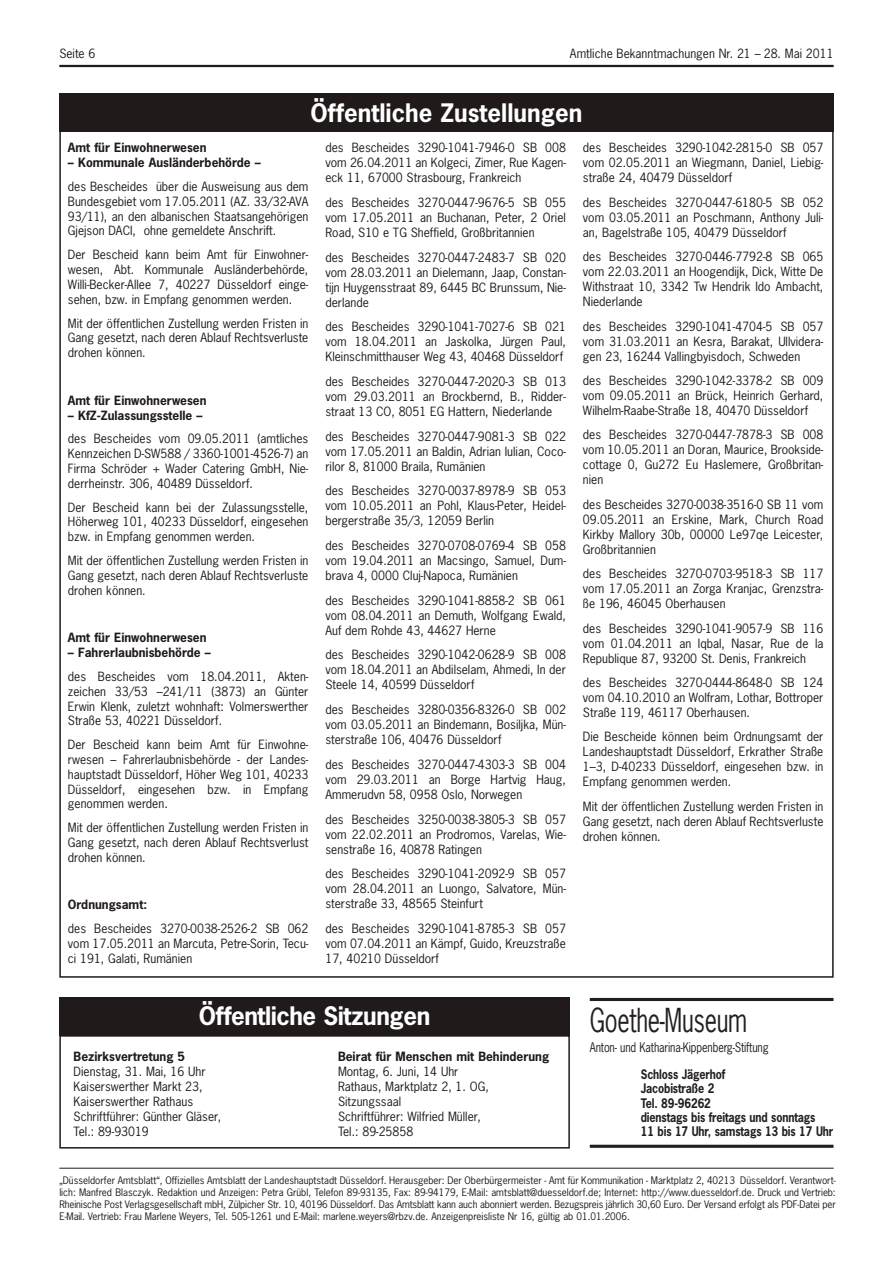
<style>
.page{position:relative;width:893px;height:1263px;background:#fff}
.page>*{position:absolute;margin:0;border:0;box-sizing:border-box;transform-origin:0 0}
.t1{font:31.05px "News Gothic+IWQMWX";letter-spacing:-.01em;color:#231f20;scale:.77 1}
.t2{font:700 24px "News Gothic";color:#fff}
.t3{font:700 24px "News Gothic";letter-spacing:-.02em;color:#fff}
.t4{font:12.45px/14.1px "News Gothic Bold+OUWGUK";letter-spacing:-.015em;color:#231f20;scale:.87 1}
.t5{font:12.45px/27.3px "News Gothic+IWQMWX";letter-spacing:-.01em;color:#231f20;scale:.87 1}
.t6{font:12px/15px "News Gothic";color:#201a1a;text-align:justify}
.t7{font:700 12px "News Gothic";color:#201a1a}
.t8{font:9.75px/12px "News Gothic";color:#201a1a;text-align:justify}
.s1{font-family:"News Gothic Bold+OUWGUK"}
</style>
<div class="page">
<hr style="left:59px;top:65px;width:774px;height:2px;background:#201a1a">
<hr style="left:59px;top:1168px;width:774px;height:1px;background:#201a1a">
<div style="left:59px;top:1035px;width:511px;height:114px;border:2px solid #201a1a"></div>
<div style="left:59px;top:94px;width:774px;height:38px;background:#201a1a"></div>
<div style="left:59px;top:997px;width:511px;height:39px;background:#201a1a"></div>
<hr style="left:589px;top:998px;width:244px;height:3px;background:#231f20">
<hr style="left:589px;top:1145px;width:244px;height:3px;background:#231f20">
<p class="t6" style="left:59px;top:47px;width:38px">Seite 6</p>
<p class="t6" style="left:570px;top:47px;width:265px">Amtliche Bekanntmachungen Nr. 21 – 28. Mai 2011</p>
<p class="t2" style="left:310px;top:103px;width:273px">Öffentliche Zustellungen</p>
<h3 class="t7" style="left:68px;top:143px;width:140px">Amt für Einwohnerwesen</h3>
<h3 class="t7" style="left:68px;top:158px;width:194px">– Kommunale Ausländerbehörde –</h3>
<p class="t6" style="left:68px;top:180px;width:242px">des Bescheides über die Ausweisung aus dem Bundesgebiet vom 17.05.2011 (AZ. 33/32-AVA 93/11), an den albanischen Staatsangehörigen Gjejson DACI, ohne gemeldete Anschrift.</p>
<p class="t6" style="left:68px;top:248px;width:242px">Der Bescheid kann beim Amt für Einwohner - wesen, Abt. Kommunale Ausländerbehörde, Willi-Becker-Allee 7, 40227 Düsseldorf einge - sehen, bzw. in Empfang genommen werden.</p>
<p class="t6" style="left:68px;top:317px;width:242px">Mit der öffentlichen Zustellung werden Fristen in Gang gesetzt, nach deren Ablauf Rechtsverluste drohen können.</p>
<h3 class="t7" style="left:68px;top:395px;width:140px">Amt für Einwohnerwesen</h3>
<h3 class="t7" style="left:68px;top:410px;width:136px">– KfZ-Zulassungsstelle –</h3>
<p class="t6" style="left:68px;top:432px;width:242px">des Bescheides vom 09.05.2011 (amtliches Kennzeichen D-SW588 / 3360-1001-4526-7) an Firma Schröder + Wader Catering GmbH, Nie&shy;derrheinstr. 306, 40489 Düsseldorf.</p>
<p class="t6" style="left:68px;top:501px;width:242px">Der Bescheid kann bei der Zulassungsstelle, Höherweg 101, 40233 Düsseldorf, eingesehen bzw. in Empfang genommen werden.</p>
<p class="t6" style="left:68px;top:554px;width:242px">Mit der öffentlichen Zustellung werden Fristen in Gang gesetzt, nach deren Ablauf Rechtsverluste drohen können.</p>
<h3 class="t7" style="left:68px;top:633px;width:140px">Amt für Einwohnerwesen</h3>
<h3 class="t7" style="left:68px;top:648px;width:144px">– Fahrerlaubnisbehörde –</h3>
<p class="t6" style="left:68px;top:670px;width:242px">des Bescheides vom 18.04.2011, Akten - zeichen 33/53 –241/11 (3873) an Günter Erwin Klenk, zuletzt wohnhaft: Volmerswerther Straße 53, 40221 Düsseldorf.</p>
<p class="t6" style="left:68px;top:738px;width:242px">Der Bescheid kann beim Amt für Einwohne - rwesen – Fahrerlaubnisbehörde - der Landes&shy;hauptstadt Düsseldorf, Höher Weg 101, 40233<br>Düsseldorf, eingesehen bzw. in Empfang genommen werden.</p>
<p class="t6" style="left:68px;top:821px;width:242px">Mit der öffentlichen Zustellung werden Fristen in Gang gesetzt, nach deren Ablauf Rechtsverlust drohen können.</p>
<h3 class="t7" style="left:68px;top:900px;width:81px">Ordnungsamt:</h3>
<p class="t6" style="left:68px;top:922px;width:242px">des Bescheides 3270-0038-2526-2 SB 062 vom 17.05.2011 an Marcuta, Petre-Sorin, Tecu&shy;ci 191, Galati, Rumänien</p>
<p class="t6" style="left:325px;top:141px;width:242px">des Bescheides 3290-1041-7946-0 SB 008 vom 26.04.2011 an Kolgeci, Zimer, Rue Kagen&shy;eck 11, 67000 Strasbourg, Frankreich</p>
<p class="t6" style="left:325px;top:196px;width:242px">des Bescheides 3270-0447-9676-5 SB 055 vom 17.05.2011 an Buchanan, Peter, 2 Oriel Road, S10 e TG Sheffield, Großbritannien</p>
<p class="t6" style="left:325px;top:251px;width:242px">des Bescheides 3270-0447-2483-7 SB 020 vom 28.03.2011 an Dielemann, Jaap, Constan&shy;tijn Huygensstraat 89, 6445 BC Brunssum, Nie&shy;derlande</p>
<p class="t6" style="left:325px;top:320px;width:242px">des Bescheides 3290-1041-7027-6 SB 021 vom 18.04.2011 an Jaskolka, Jürgen Paul, Kleinschmitthauser Weg 43, 40468 Düsseldorf</p>
<p class="t6" style="left:325px;top:375px;width:242px">des Bescheides 3270-0447-2020-3 SB 013 vom 29.03.2011 an Brockbernd, B., Ridder&shy;straat 13 CO, 8051 EG Hattern, Niederlande</p>
<p class="t6" style="left:325px;top:430px;width:242px">des Bescheides 3270-0447-9081-3 SB 022 vom 17.05.2011 an Baldin, Adrian Iulian, Coco&shy;rilor 8, 81000 Braila, Rumänien</p>
<p class="t6" style="left:325px;top:484px;width:242px">des Bescheides 3270-0037-8978-9 SB 053 vom 10.05.2011 an Pohl, Klaus-Peter, Heidel&shy;bergerstraße 35/3, 12059 Berlin</p>
<p class="t6" style="left:325px;top:539px;width:242px">des Bescheides 3270-0708-0769-4 SB 058 vom 19.04.2011 an Macsingo, Samuel, Dum&shy;brava 4, 0000 Cluj-Napoca, Rumänien</p>
<p class="t6" style="left:325px;top:594px;width:242px">des Bescheides 3290-1041-8858-2 SB 061 vom 08.04.2011 an Demuth, Wolfgang Ewald, Auf dem Rohde 43, 44627 Herne</p>
<p class="t6" style="left:325px;top:648px;width:242px">des Bescheides 3290-1042-0628-9 SB 008 vom 18.04.2011 an Abdilselam, Ahmedi, In der Steele 14, 40599 Düsseldorf</p>
<p class="t6" style="left:325px;top:703px;width:242px">des Bescheides 3280-0356-8326-0 SB 002 vom 03.05.2011 an Bindemann, Bosiljka, Mün&shy;sterstraße 106, 40476 Düsseldorf</p>
<p class="t6" style="left:325px;top:758px;width:242px">des Bescheides 3270-0447-4303-3 SB 004 vom 29.03.2011 an Borge Hartvig Haug, Ammerudvn 58, 0958 Oslo, Norwegen</p>
<p class="t6" style="left:325px;top:813px;width:242px">des Bescheides 3250-0038-3805-3 SB 057 vom 22.02.2011 an Prodromos, Varelas, Wie&shy;senstraße 16, 40878 Ratingen</p>
<p class="t6" style="left:325px;top:867px;width:242px">des Bescheides 3290-1041-2092-9 SB 057 vom 28.04.2011 an Luongo, Salvatore, Mün&shy;sterstraße 33, 48565 Steinfurt</p>
<p class="t6" style="left:325px;top:922px;width:242px">des Bescheides 3290-1041-8785-3 SB 057 vom 07.04.2011 an Kämpf, Guido, Kreuzstraße 17, 40210 Düsseldorf</p>
<p class="t6" style="left:583px;top:141px;width:242px">des Bescheides 3290-1042-2815-0 SB 057 vom 02.05.2011 an Wiegmann, Daniel, Liebig&shy;straße 24, 40479 Düsseldorf</p>
<p class="t6" style="left:583px;top:196px;width:242px">des Bescheides 3270-0447-6180-5 SB 052 vom 03.05.2011 an Poschmann, Anthony Juli&shy;an, Bage lstraße 105, 40479 Düsseldorf</p>
<p class="t6" style="left:583px;top:250px;width:242px">des Bescheides 3270-0446-7792-8 SB 065 vom 22.03.2011 an Hoogendijk, Dick, Witte De Withstraat 10, 3342 Tw Hendrik Ido Ambacht, Niederlande</p>
<p class="t6" style="left:583px;top:320px;width:242px">des Bescheides 3290-1041-4704-5 SB 057 vom 31.03.2011 an Kesra, Barakat, Ullvidera&shy;gen 23, 16244 Vallingbyisdoch, Schweden</p>
<p class="t6" style="left:583px;top:374px;width:242px">des Bescheides 3290-1042-3378-2 SB 009 vom 09.05.2011 an Brück, Heinrich Gerhard, Wilhelm-Raabe-Straße 18, 40470 Düsseldorf</p>
<p class="t6" style="left:583px;top:428px;width:242px">des Bescheides 3270-0447-7878-3 SB 008 vom 10.05.2011 an Doran, Maurice, Brookside&shy;cottage 0, Gu272 Eu Haslemere, Großbritan&shy;nien</p>
<p class="t6" style="left:583px;top:498px;width:242px">des Bescheides 3270-0038-3516-0 SB 11 vom 09.05.2011 an Erskine, Mark, Church Road Kirkby Mallory 30b, 00000 Le97qe Leicester, Großbritannien</p>
<p class="t6" style="left:583px;top:567px;width:242px">des Bescheides 3270-0703-9518-3 SB 117 vom 17.05.2011 an Zorga Kranjac, Grenzstra&shy;ße 196, 46045 Oberhausen</p>
<p class="t6" style="left:583px;top:622px;width:242px">des Bescheides 3290-1041-9057-9 SB 116 vom 01.04.2011 an Iqbal, Nasar, Rue de la Republique 87, 93200 St. Denis, Frankreich</p>
<p class="t6" style="left:583px;top:676px;width:242px">des Bescheides 3270-0444-8648-0 SB 124 vom 04.10.2010 an Wolfram, Lothar, Bottroper Straße 119, 46117 Oberhausen.</p>
<p class="t6" style="left:583px;top:730px;width:242px">Die Bescheide können beim Ordnungsamt der Landeshauptstadt Düsseldorf, Erkrather Straße 1–3, D-40233 Düsseldorf, eingesehen bzw. in Empfang genommen werden.</p>
<p class="t6" style="left:583px;top:800px;width:242px">Mit der öffent lichen Zustellung werden Fristen in Gang gesetzt, nach deren Ablauf Rechtsverluste drohen können.</p>
<p class="t3" style="left:199px;top:1006px;width:233px">Öffentliche Sitzungen</p>
<p class="t1" style="left:589px;top:1007px;width:206px">Goethe-Museum</p>
<p class="t5" style="left:640px;top:1034px;width:148px;text-indent:-51px">Anton- und Katharina-Kippenberg-Stiftung<br><span class="s1">Schloss Jägerhof</span></p>
<p class="t4" style="left:640px;top:1082px;width:223px">Jacobistraße 2<br>Tel. 89-96262<br>dienstags bis freitags und sonntags<br>11 bis 17 Uhr, samstags 13 bis 17 Uhr</p>
<p class="t8" style="left:59px;top:1175px;width:777px">„Düsseldorfer Amtsblatt“, Offizielles Amtsblatt der Landeshauptstadt Düsseldorf. Herausgeber: Der Oberbürgermeister - Amt für Kommunikation - Marktplatz 2, 40213 Düsseldorf. Verantwort - lich: Manfred Blasczyk. Redaktion und Anzeigen: Petra Grübl, Telefon 89-93135, Fax: 89-94179, E-Mail: amtsblatt@duesseldorf.de; Internet: http://www.duesseldorf.de. Druck und Vertrieb:<br>Rheinische Post Verlagsgesellschaft mbH, Zülpicher Str. 10, 40196 Düsseldorf. Das Amtsblatt kann auch abonniert werden. Bezugspreis jährlich 30,60 Euro. Der Versand erfolgt als PDF-Datei per E-Mail. Vertrieb: Frau Marlene Weyers, Tel. 505-1261 und E-Mail: marlene.weyers@rbzv.de. Anzeigenpreisliste Nr 16, gültig ab 01.01.2006.</p>
<h3 class="t7" style="left:74px;top:1052px;width:113px">Bezirksvertretung 5</h3>
<p class="t6" style="left:74px;top:1065px;width:133px">Dienstag, 31. Mai, 16 Uhr</p>
<p class="t6" style="left:74px;top:1080px;width:130px">Kaiserswerther Markt 23,<br>Kaiserswerther Rathaus</p>
<p class="t6" style="left:74px;top:1110px;width:149px">Schriftführer: Günther Gläser,<br>Tel.: 89-93019</p>
<h3 class="t7" style="left:338px;top:1052px;width:213px">Beirat für Menschen mit Behinderung</h3>
<p class="t6" style="left:338px;top:1065px;width:122px">Montag, 6. Juni, 14 Uhr</p>
<p class="t6" style="left:338px;top:1080px;width:152px">Rathaus, Marktplatz 2, 1. OG,<br>Sitzungssaal</p>
<p class="t6" style="left:338px;top:1110px;width:144px">Schriftführer: Wilfried Müller,<br>Tel.: 89-25858</p>
</div>
